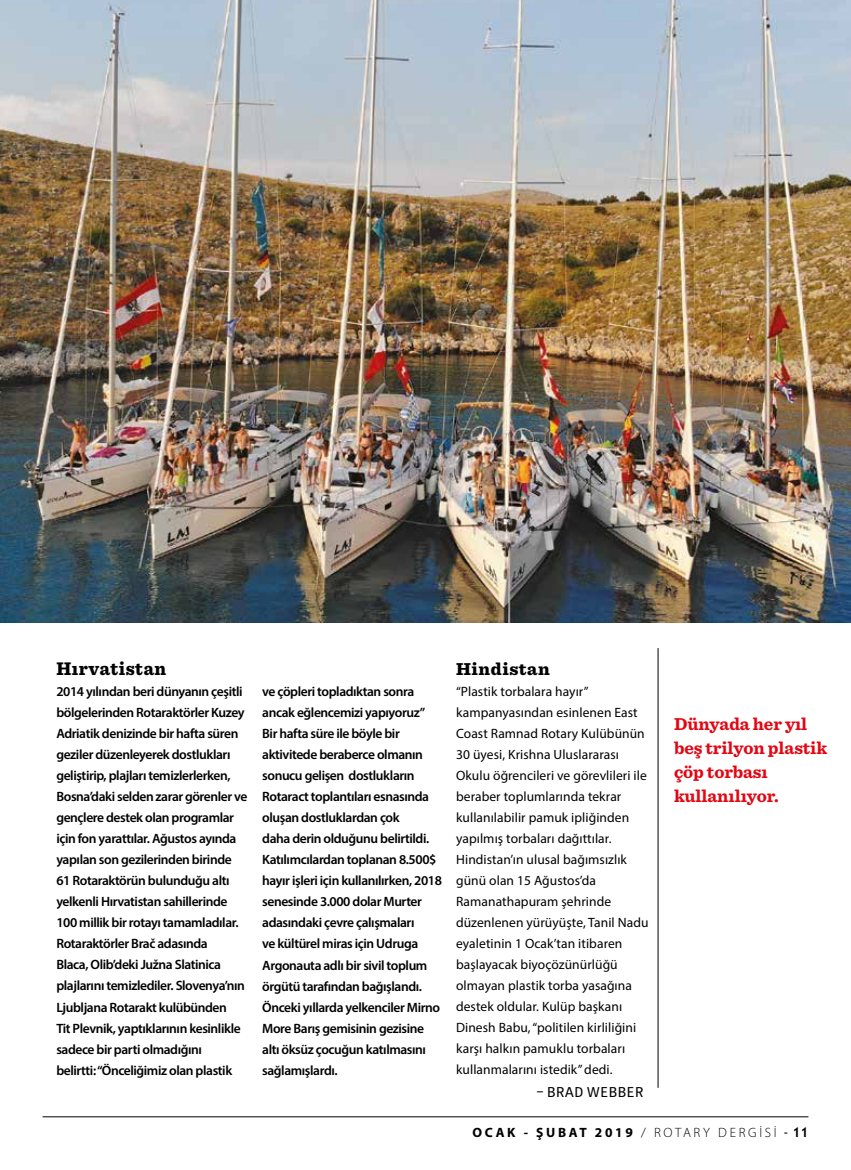
<style>
.page{position:relative;width:851px;height:1170px;background:#fff}
.page>*{position:absolute;margin:0;border:0;box-sizing:border-box;transform-origin:0 0}
.t1{font:900 19.05px "Sentinel";letter-spacing:.03em;color:#000;scale:.94 1}
.t2{font:700 18px/24px "Sentinel";letter-spacing:-.005em;color:#e30613}
.t3{font:900 18px "Sentinel";letter-spacing:.03em;color:#000}
.t4{font:600 13.5px/21px "Myriad Pro";letter-spacing:-.03em;color:#000}
.t5{font:13.5px/21px "Myriad Pro";letter-spacing:.005em;color:#000}
.t6{font:700 13.5px "Myriad Pro";letter-spacing:.2em;color:#000}
.t7{font:13.5px "Tablet Gothic";letter-spacing:.05em;color:#000}
.s1{font-weight:300}
.s2{font-family:"Trebuchet MS";font-weight:400}
.s3{font-family:"Trebuchet MS"}
</style>
<div class="page">
<img style="left:0;top:57px;width:1px;height:543px">
<hr style="left:657px;top:648px;width:1px;height:439px;background:#000">
<img style="left:1px;top:0;width:849px;height:622px">
<hr style="left:43px;top:1116px;width:765px;height:1px;background:#000">
<h1 class="t1" style="left:56px;top:653px;width:118px">Hırvatistan</h1>
<p class="t4" style="left:56px;top:680px;width:192px">2014 yılından beri dünyanın çeşitli bölgelerinden Rotaraktörler Kuzey Adriatik denizinde bir hafta süren geziler düzenleyerek dostlukları geliştirip, plajları temizlerlerken, Bosna’daki selden zarar görenler ve gençlere destek olan programlar için fon yarattılar. Ağustos ayında yapılan son gezilerinden birinde 61 Rotaraktörün bulunduğu altı yelkenli Hırvatistan sahillerinde 100 millik bir rotayı tamamladılar.<br>Rotaraktörler Brač adasında<br>Blaca, Olib’deki Južna Slatinica plajlarını temizlediler. Slovenya’nın Ljubljana Rotarakt kulübünden<br>Tit Plevnik, yaptıklarının kesinlikle sadece bir parti olmadığını<br>belirtti: “Önceliğimiz olan plastik</p>
<p class="t4" style="left:262px;top:680px;width:181px">ve çöpleri topladıktan sonra ancak eğlencemizi yapıyoruz”<br>Bir hafta süre ile böyle bir aktivitede beraberce olmanın sonucu gelişen dostlukların<br>Rotaract toplantıları esnasında oluşan dostluklardan çok<br>daha derin olduğunu belirtildi.<br>Katılımcılardan toplanan 8.500$ hayır işleri için kullanılırken, 2018 senesinde 3.000 dolar Murter adasındaki çevre çalışmaları<br>ve kültürel miras için Udruga<br>Argonauta adlı bir sivil toplum örgütü tarafından bağışlandı.<br>Önceki yıllarda yelkenciler Mirno<br>More Barış gemisinin gezisine altı öksüz çocuğun katılmasını sağlamışlardı.</p>
<h2 class="t3" style="left:456px;top:654px;width:95px">Hindistan</h2>
<p class="t5" style="left:456px;top:680px;width:194px">“Plastik torbalara hayır” kampanyasından esinlenen East<br>Coast Ramnad Rotary Kulübünün<br>30 üyesi, Krishna Uluslararası<br>Okulu öğrencileri ve görevlileri ile beraber toplumlarında tekrar kullanılabilir pamuk ipliğinden yapılmış torbaları dağıttılar.<br>Hindistan’ın ulusal bağımsızlık günü olan 15 Ağustos’da<br>Ramanathapuram şehrinde düzenlenen yürüyüşte, Tanil Nadu eyaletinin 1 Ocak’tan itibaren başlayacak biyoçözünürlüğü olmayan plastik torba yasağına destek oldular. Kulüp başkanı<br>Dinesh Babu, “politilen kirliliğini karşı halkın pamuklu torbaları kullanmalarını istedik” dedi.</p>
<p class="t7" style="left:537px;top:1082px;width:108px">– BRAD WEBBER</p>
<h2 class="t2" style="left:674px;top:711px;width:155px">Dünyada her yıl beş trilyon plastik çöp torbası kullanılıyor.</h2>
<p class="t6" style="left:472px;top:1123px;width:337px">OCAK - ŞUBAT 2019 <span class="s1">/ ROTARY DERGİSİ</span> <span class="s2">-</span> <span class="s3">11</span></p>
</div>
